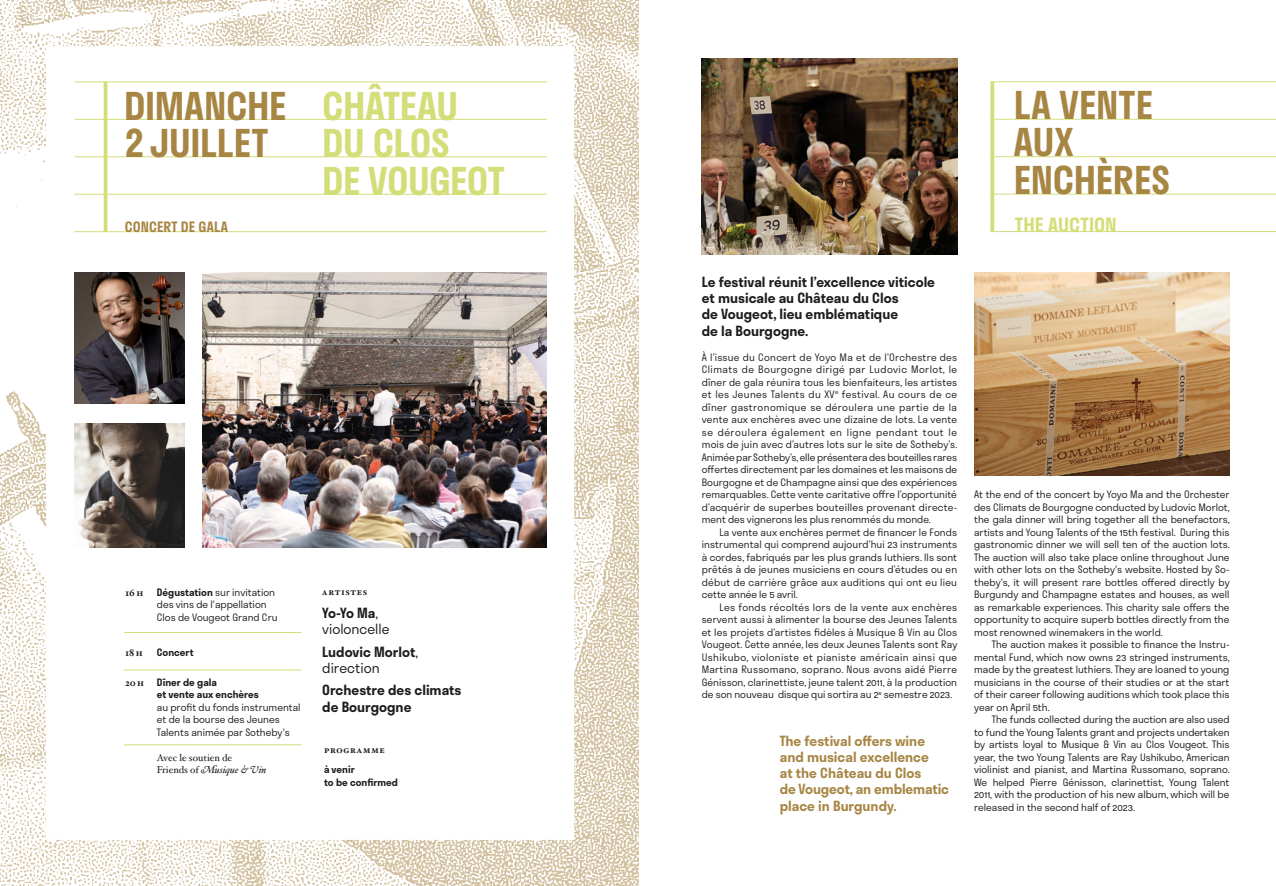
<style>
.page{position:relative;width:1276px;height:886px;background:#fff}
.page>*{position:absolute;margin:0;border:0;box-sizing:border-box;transform-origin:0 0}
.t1{font:600 37.5px/37.5px "Stratos";letter-spacing:-.005em;color:#a78644}
.t2{font:600 37.5px/37.5px "Stratos";letter-spacing:-.015em;color:#d3de79}
.t3{font:600 19.25px "Stratos";color:#d3de79}
.t4{font:600 14px "Stratos";letter-spacing:.005em;color:#a78644}
.t5{font:600 13.75px/16.2px "Stratos";color:#1d1d1b}
.t6{font:600 13.75px/16.2px "Stratos";color:#a78644}
.t7{font:300 13.75px/16.2px "Stratos";color:#1d1d1b}
.t8{font:300 10px/12.5px "Stratos";color:#1d1d1b;text-align:justify}
.t9{font:600 10px/12.5px "Stratos";color:#1d1d1b}
.t10{font:10px/12.5px "Hoefler Txt";color:#1d1d1b}
.t11{font:700 10px "Hoefler Txt";letter-spacing:.065em;color:#1d1d1b}
.t12{font:300 5.88px "Stratos";color:#1d1d1b}
.s1{font-weight:600}
.s2{font-style:italic}
.s3{font-weight:300}
</style>
<div class="page">
<img style="left:974px;top:272px;width:256px;height:204px">
<img style="left:0;top:0;width:638px;height:886px">
<svg style="left:46px;top:46px;width:528px;height:794px"></svg>
<hr style="left:74px;top:119px;width:473px;height:1px;background:#d3de79">
<hr style="left:74px;top:82px;width:473px;height:1px;background:#d3de79">
<hr style="left:74px;top:156px;width:473px;height:1px;background:#d3de79">
<hr style="left:74px;top:194px;width:473px;height:1px;background:#d3de79">
<hr style="left:74px;top:231px;width:473px;height:1px;background:#d3de79">
<hr style="left:104px;top:82px;width:3px;height:150px;background:#d3de79">
<img style="left:74px;top:423px;width:110px;height:125px">
<img style="left:202px;top:273px;width:345px;height:275px">
<hr style="left:990px;top:119px;width:286px;height:1px;background:#d3de79">
<hr style="left:990px;top:82px;width:286px;height:1px;background:#d3de79">
<hr style="left:990px;top:156px;width:286px;height:1px;background:#d3de79">
<hr style="left:990px;top:194px;width:286px;height:1px;background:#d3de79">
<hr style="left:990px;top:231px;width:286px;height:1px;background:#d3de79">
<svg style="left:990px;top:82px;width:4px;height:150px"></svg>
<hr style="left:124px;top:632px;width:177px;height:1px;background:#d3de79">
<hr style="left:124px;top:670px;width:177px;height:1px;background:#d3de79">
<hr style="left:124px;top:744px;width:177px;height:1px;background:#d3de79">
<img style="left:74px;top:273px;width:110px;height:130px">
<img style="left:702px;top:58px;width:255px;height:197px">
<h1 class="t1" style="left:124px;top:86px;width:164px">DIMANCHE<br>2JUILLET</h1>
<h3 class="t4" style="left:125px;top:216px;width:104px">CONCERT DE GALA</h3>
<h1 class="t2" style="left:322px;top:86px;width:184px">CHÂTEAU<br>DU CLOS<br>DE VOUGEOT</h1>
<p class="t11" style="left:125px;top:584px;width:20px">16 h</p>
<p class="t8" style="left:157px;top:585px;width:122px;text-align:left"><span class="s1">Dégustation</span> sur invitation des vins de l'appellation<br>Clos de Vougeot Grand Cru</p>
<p class="t11" style="left:125px;top:644px;width:19px">18 h</p>
<p class="t9" style="left:157px;top:645px;width:38px">Concert</p>
<p class="t11" style="left:125px;top:674px;width:21px">20 h</p>
<p class="t9" style="left:157px;top:675px;width:104px">Dîner de gala<br>et vente aux enchères</p>
<p class="t8" style="left:157px;top:700px;width:145px;text-align:left">au profit du fonds instrumental et de la bourse des Jeunes<br>Talents animée par Sotheby's</p>
<p class="t10" style="left:157px;top:750px;width:111px">Avec le soutien de<br>Friends of <span class="s2">Musique &amp; Vin</span></p>
<p class="t11" style="left:322px;top:584px;width:47px">Artistes</p>
<h3 class="t7" style="left:322px;top:604px;width:69px"><span class="s1">Yo-Yo Ma</span>, violoncelle</h3>
<h3 class="t5" style="left:322px;top:643px;width:97px">Ludovic Morlot<span class="s3">, direction</span></h3>
<h3 class="t5" style="left:322px;top:682px;width:141px">Orchestre des climats de Bourgogne</h3>
<p class="t11" style="left:324px;top:742px;width:62px">PROGRAMME</p>
<p class="t9" style="left:324px;top:763px;width:76px">à venir<br>to be confirmed</p>
<h1 class="t1" style="left:1013px;top:85px;width:158px">LA VENTE<br>AUX<br>ENCHÈRES</h1>
<h2 class="t3" style="left:1014px;top:209px;width:103px">THE AUCTION</h2>
<h3 class="t5" style="left:702px;top:273px;width:235px">Le festival réunit l’excellence viticole et musicale au Château du Clos<br>de Vougeot, lieu emblématique<br>de la Bourgogne.</h3>
<p class="t8" style="left:702px;top:350px;width:257px">À l’issue du Concert de Yoyo Ma et de l’Orchestre des Climats de Bourgogne dirigé par Ludovic Morlot, le dîner de gala réunira tous les bienfaiteurs, les artistes et les Jeunes Talents du XV</p>
<p class="t8" style="left:702px;top:388px;width:257px;text-indent:140px">festival. Au cours de ce dîner gastronomique se déroulera une partie de la vente aux enchères avec une dizaine de lots. La vente se déroulera également en ligne pendant tout le mois de juin avec d’autres lots sur le site de Sotheby’s.<br>Animée par Sotheby’s, elle présentera des bouteilles rares offertes directement par les domaines et les maisons de Bourgogne et de Champagne ainsi que des expériences remarquables. Cette vente caritative offre l’opportunité d’acquérir de superbes bouteilles provenant directe&shy;ment des vignerons les plus renommés du monde.</p>
<p class="t8" style="left:702px;top:525px;width:257px;text-indent:18px">La vente aux enchères permet de financer le Fonds instrumental qui comprend aujourd’hui 23 instruments à cordes, fabriqués par les plus grands luthiers. Ils sont prêtés à de jeunes musiciens en cours d’études ou en début de carrière grâce aux auditions qui ont eu lieu cette année le 5 avril.</p>
<p class="t8" style="left:702px;top:600px;width:257px;text-indent:18px">Les fonds récoltés lors de la vente aux enchères servent aussi à alimenter la bourse des Jeunes Talents et les projets d’artistes fidèles à Musique &amp; Vin au Clos Vougeot. Cette année, les deux Jeunes Talents sont Ray Ushikubo, violoniste et pianiste américain ainsi que Martina Russomano, soprano. Nous avons aidé Pierre Génisson, clarinettiste, jeune talent 2011, à la production de son nouveau disque qui sortira au 2<sup>e</sup> semestre 2023.</p>
<p class="t12" style="left:835px;top:387px;width:5px">e</p>
<h3 class="t6" style="left:780px;top:732px;width:171px">The festival offers wine and musical excellence<br>at the Château du Clos<br>de Vougeot, an emblematic place in Burgundy.</h3>
<p class="t8" style="left:974px;top:488px;width:257px">At the end of the concert by Yoyo Ma and the Orchester des Climats de Bourgogne conducted by Ludovic Morlot, the gala dinner will bring together all the benefactors, artists and Young Talents of the 15th festival. During this gastronomic dinner we will sell ten of the auction lots.<br>The auction will also take place online throughout June with other lots on the Sotheby's website. Hosted by So&shy;theby's, it will present rare bottles offered directly by Burgundy and Champagne estates and houses, as well as remarkable experiences. This charity sale offers the opportunity to acquire superb bottles directly from the most renowned winemakers in the world.</p>
<p class="t8" style="left:974px;top:638px;width:257px;text-indent:18px">The auction makes it possible to finance the Instru&shy;mental Fund, which now owns 23 stringed instruments, made by the greatest luthiers. They are loaned to young musicians in the course of their studies or at the start of their career following auditions which took place this year on April 5th.</p>
<p class="t8" style="left:974px;top:713px;width:257px;text-indent:18px">The funds collected during the auction are also used to fund the Young Talents grant and projects undertaken by artists loyal to Musique &amp; Vin au Clos Vougeot. This year, the two Young Talents are Ray Ushikubo, American violinist and pianist, and Martina Russomano, soprano.<br>We helped Pierre Génisson, clarinettist, Young Talent 2011, with the production of his new album, which will be released in the second half of 2023.</p>
</div>
